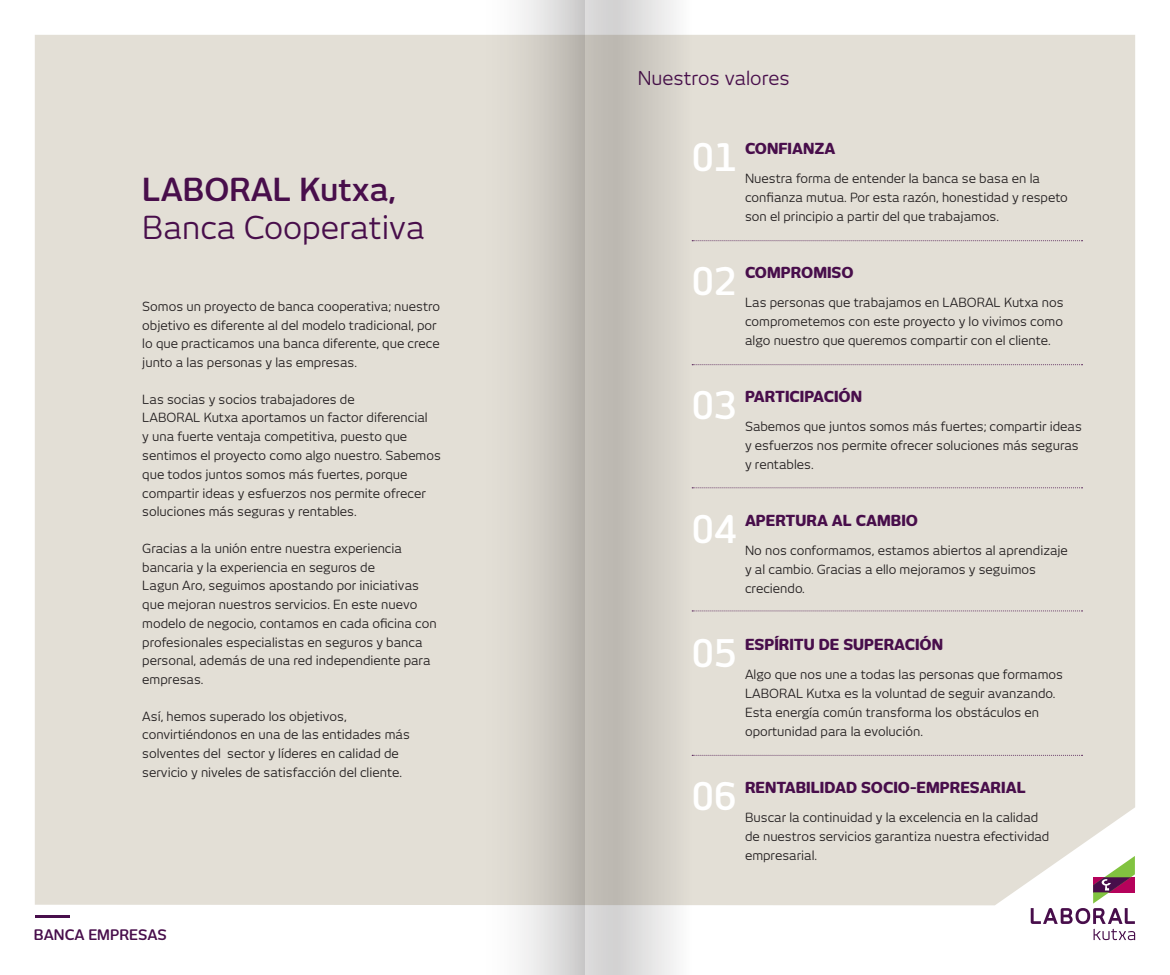
<style>
.page{position:relative;width:1170px;height:975px;background:#fff}
.page>*{position:absolute;margin:0;border:0;box-sizing:border-box;transform-origin:0 0}
.t1{font:600 37.5px "New June";color:#fff}
.t2{font:31.25px "New June";color:#480e4b}
.t3{font:600 31.25px "New June";color:#480e4b}
.t4{font:18.75px "New June";color:#480e4b}
.t5{font:800 15px "New June";color:#480e4b}
.t6{font:600 14.38px "New June";color:#480e4b}
.t7{font:12.5px/18.8px "New June";color:#231f20}
</style>
<div class="page">
<div style="left:35px;top:35px;width:1099px;height:870px;background:#e3dfd6"></div>
<svg style="left:1030px;top:855px;width:104px;height:85px"></svg>
<hr style="left:35px;top:915px;width:35px;height:3px;background:#480e4b">
<svg style="left:692px;top:240px;width:390px;height:1px"></svg>
<svg style="left:692px;top:755px;width:390px;height:1px"></svg>
<svg style="left:692px;top:610px;width:390px;height:1px"></svg>
<svg style="left:692px;top:487px;width:390px;height:1px"></svg>
<svg style="left:692px;top:364px;width:390px;height:1px"></svg>
<svg style="left:478px;top:0;width:107px;height:974px;background:#d4d0c9"></svg>
<svg style="left:585px;top:0;width:106px;height:974px;background:#ccc9c2"></svg>
<p class="t3" style="left:142px;top:172px;width:255px">LABORAL Kutxa,</p>
<p class="t2" style="left:142px;top:209px;width:284px">Banca Cooperativa</p>
<p class="t7" style="left:142px;top:297px;width:299px">Somos un proyecto de banca cooperativa; nuestro objetivo es diferente al del modelo tradicional, por lo que practicamos una banca diferente, que crece junto a las personas y las empresas.</p>
<p class="t7" style="left:142px;top:389px;width:300px">Las socias y socios trabajadores de<br>LABORAL Kutxa aportamos un factor diferencial<br>y una fuerte ventaja competitiva, puesto que sentimos el proyecto como algo nuestro. Sabemos que todos juntos somos más fuertes, porque compartir ideas y esfuerzos nos permite ofrecer soluciones más seguras y rentables.</p>
<p class="t7" style="left:142px;top:538px;width:296px">Gracias a la unión entre nuestra experiencia bancaria y la experiencia en seguros de<br>Lagun Aro, seguimos apostando por iniciativas que mejoran nuestros servicios. En este nuevo modelo de negocio, contamos en cada oficina con profesionales especialistas en seguros y banca personal, además de una red independiente para empresas.</p>
<p class="t7" style="left:142px;top:706px;width:269px">Así, hemos superado los objetivos, convirtiéndonos en una de las entidades más solventes del sector y líderes en calidad de servicio y niveles de satisfacción del cliente.</p>
<p class="t6" style="left:34px;top:925px;width:134px">BANCA EMPRESAS</p>
<p class="t4" style="left:637px;top:67px;width:153px">Nuestros valores</p>
<p class="t1" style="left:691px;top:135px;width:46px">01</p>
<p class="t5" style="left:745px;top:139px;width:92px">CONFIANZA</p>
<p class="t7" style="left:745px;top:169px;width:324px">Nuestra forma de entender la banca se basa en la confianza mutua. Por esta razón, honestidad y respeto son el principio a partir del que trabajamos.</p>
<p class="t1" style="left:691px;top:259px;width:46px">02</p>
<p class="t5" style="left:745px;top:263px;width:110px">COMPROMISO</p>
<p class="t7" style="left:745px;top:293px;width:320px;text-align:justify">Las personas que trabajamos en LABORAL Kutxa nos comprometemos con este proyecto y lo vivimos como algo nuestro que queremos compartir con el cliente.</p>
<p class="t1" style="left:691px;top:383px;width:46px">03</p>
<p class="t5" style="left:745px;top:387px;width:119px">PARTICIPACIÓN</p>
<p class="t7" style="left:745px;top:417px;width:338px">Sabemos que juntos somos más fuertes; compartir ideas y esfuerzos nos permite ofrecer soluciones más seguras y rentables.</p>
<p class="t1" style="left:691px;top:507px;width:46px">04</p>
<p class="t5" style="left:745px;top:511px;width:174px">APERTURA AL CAMBIO</p>
<p class="t7" style="left:745px;top:541px;width:324px">No nos conformamos, estamos abiertos al aprendizaje y al cambio. Gracias a ello mejoramos y seguimos creciendo.</p>
<p class="t1" style="left:691px;top:631px;width:46px">05</p>
<p class="t5" style="left:745px;top:635px;width:199px">ESPÍRITU DE SUPERACIÓN</p>
<p class="t7" style="left:745px;top:665px;width:319px">Algo que nos une a todas las personas que formamos LABORAL Kutxa es la voluntad de seguir avanzando.<br>Esta energía común transforma los obstáculos en oportunidad para la evolución.</p>
<p class="t1" style="left:691px;top:774px;width:46px">06</p>
<p class="t5" style="left:745px;top:778px;width:282px">RENTABILIDAD SOCIO-EMPRESARIAL</p>
<p class="t7" style="left:745px;top:808px;width:306px">Buscar la continuidad y la excelencia en la calidad de nuestros servicios garantiza nuestra efectividad empresarial.</p>
</div>
